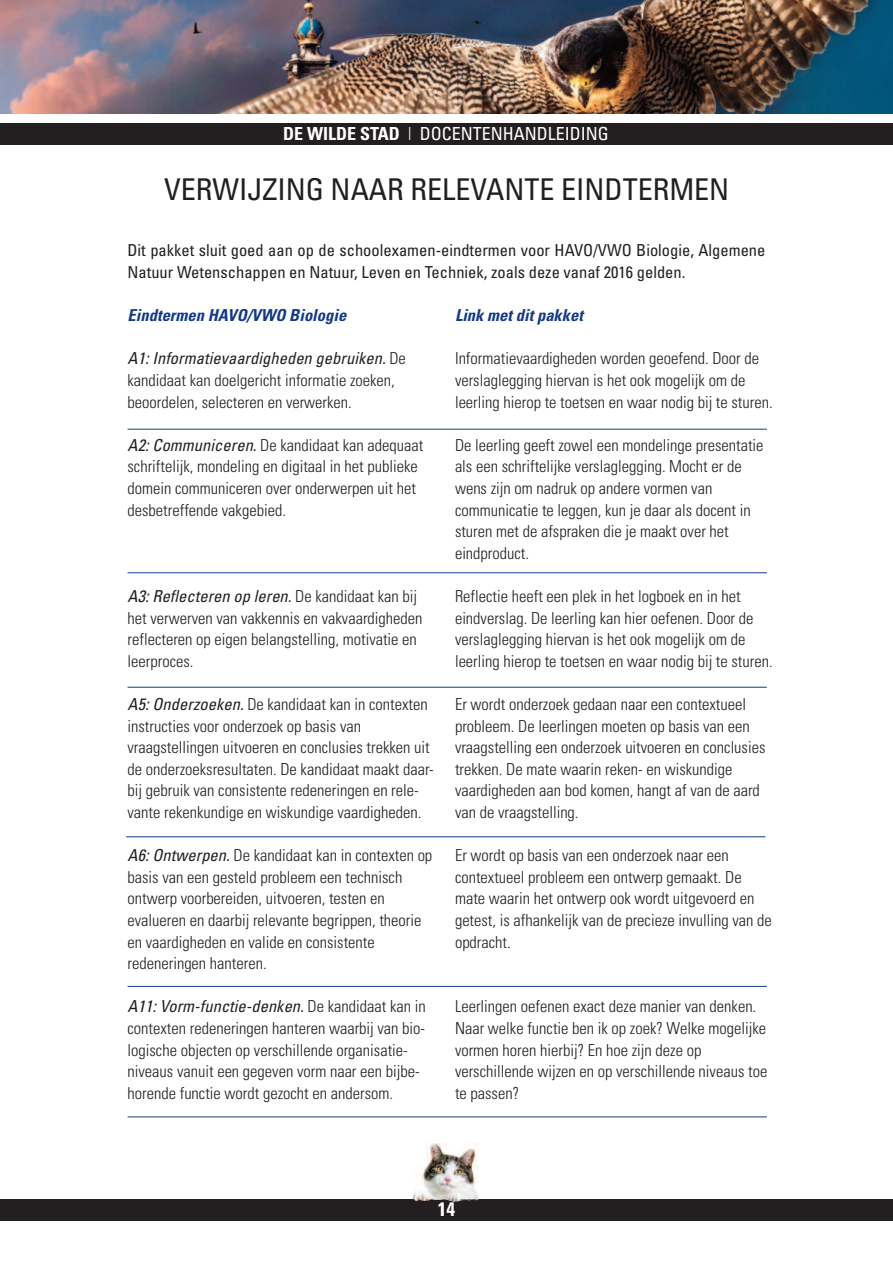
<style>
.page{position:relative;width:893px;height:1263px;background:#fff}
.page>*{position:absolute;margin:0;border:0;box-sizing:border-box;transform-origin:0 0}
.t1{font:condensed 30px "Univers";color:#231f20}
.t2{font:700 condensed 19.5px "Univers";color:#fff}
.t3{font:condensed 18px "Univers";color:#fff}
.t4{font:300 condensed 16.5px/21.6px "Univers";color:#231f20}
.t5{font:condensed 16.5px/21.6px "Univers";color:#231f20}
.t6{font:italic 700 condensed 16.5px "Univers";letter-spacing:.005em;color:#143a85}
.s1{font-weight:700}
.s2{font-weight:300}
.s3{font-weight:400;font-style:italic}
</style>
<div class="page">
<div style="left:0;top:1199px;width:893px;height:21px;background:#231f20"></div>
<img style="left:0;top:0;width:893px;height:114px">
<div style="left:0;top:123px;width:893px;height:21px;background:#231f20"></div>
<img style="left:413px;top:1143px;width:65px;height:59px">
<hr style="left:128px;top:429px;width:639px;height:1px;background:#143a85">
<hr style="left:128px;top:572px;width:639px;height:1px;background:#143a85">
<hr style="left:128px;top:687px;width:639px;height:1px;background:#143a85">
<hr style="left:126px;top:836px;width:639px;height:1px;background:#143a85">
<hr style="left:128px;top:986px;width:639px;height:1px;background:#143a85">
<hr style="left:128px;top:1117px;width:639px;height:1px;background:#143a85">
<p class="t3" style="left:283px;top:127px;width:327px"><span class="s1">DE WILDE STAD</span> <span class="s2">|</span> DOCENTENHANDLEIDING</p>
<h1 class="t1" style="left:164px;top:179px;width:567px">VERWIJZING NAAR RELEVANTE EINDTERMEN</h1>
<p class="t5" style="left:128px;top:241px;width:639px">Dit pakket sluit goed aan op de schoolexamen-eindtermen voor HAVO/VWO Biologie, Algemene<br>Natuur Wetenschappen en Natuur, Leven en Techniek, zoals deze vanaf 2016 gelden.</p>
<p class="t6" style="left:128px;top:309px;width:220px">Eindtermen HAVO/VWO Biologie</p>
<p class="t4" style="left:128px;top:349px;width:280px"><span class="s3">A1: Informatievaardigheden gebruiken.</span> De kandidaat kan doelgericht informatie zoeken, beoordelen, selecteren en verwerken.</p>
<p class="t4" style="left:128px;top:435px;width:297px"><span class="s3">A2: Communiceren.</span> De kandidaat kan adequaat schriftelijk, mondeling en digitaal in het publieke domein communiceren over onderwerpen uit het desbetreffende vakgebied.</p>
<p class="t4" style="left:128px;top:587px;width:296px"><span class="s3">A3: Reflecteren op leren.</span> De kandidaat kan bij het verwerven van vakkennis en vakvaardigheden reflecteren op eigen belangstelling, motivatie en leerproces.</p>
<p class="t4" style="left:128px;top:695px;width:308px"><span class="s3">A5: Onderzoeken.</span> De kandidaat kan in contexten instructies voor onderzoek op basis van vraagstellingen uitvoeren en conclusies trekken uit de onderzoeksresultaten. De kandidaat maakt daar&shy;bij gebruik van consistente redeneringen en rele&shy;vante rekenkundige en wiskundige vaardigheden.</p>
<p class="t4" style="left:128px;top:846px;width:306px"><span class="s3">A6: Ontwerpen.</span> De kandidaat kan in contexten op basis van een gesteld probleem een technisch ontwerp voorbereiden, uitvoeren, testen en evalueren en daarbij relevante begrippen, theorie en vaardigheden en valide en consistente redeneringen hanteren.</p>
<p class="t4" style="left:128px;top:997px;width:300px"><span class="s3">A11: Vorm-functie-denken.</span> De kandidaat kan in contexten redeneringen hanteren waarbij van bio&shy;logische objecten op verschillende organisatie&shy;niveaus vanuit een gegeven vorm naar een bijbe&shy;horende functie wordt gezocht en andersom.</p>
<p class="t6" style="left:455px;top:309px;width:130px">Link met dit pakket</p>
<p class="t4" style="left:455px;top:349px;width:319px">Informatievaardigheden worden geoefend. Door de verslaglegging hiervan is het ook mogelijk om de leerling hierop te toetsen en waar nodig bij te sturen.</p>
<p class="t4" style="left:455px;top:435px;width:310px">De leerling geeft zowel een mondelinge presentatie als een schriftelijke verslaglegging. Mocht er de wens zijn om nadruk op andere vormen van communicatie te leggen, kun je daar als docent in sturen met de afspraken die je maakt over het eindproduct.</p>
<p class="t4" style="left:455px;top:587px;width:319px">Reflectie heeft een plek in het logboek en in het eindverslag. De leerling kan hier oefenen. Door de verslaglegging hiervan is het ook mogelijk om de leerling hierop te toetsen en waar nodig bij te sturen.</p>
<p class="t4" style="left:455px;top:695px;width:312px">Er wordt onderzoek gedaan naar een contextueel probleem. De leerlingen moeten op basis van een vraagstelling een onderzoek uitvoeren en conclusies trekken. De mate waarin reken- en wiskundige vaardigheden aan bod komen, hangt af van de aard van de vraagstelling.</p>
<p class="t4" style="left:455px;top:846px;width:318px">Er wordt op basis van een onderzoek naar een contextueel probleem een ontwerp gemaakt. De mate waarin het ontwerp ook wordt uitgevoerd en getest, is afhankelijk van de precieze invulling van de opdracht.</p>
<p class="t4" style="left:455px;top:997px;width:314px">Leerlingen oefenen exact deze manier van denken.<br>Naar welke functie ben ik op zoek? Welke mogelijke vormen horen hierbij? En hoe zijn deze op verschillende wijzen en op verschillende niveaus toe te passen?</p>
<p class="t2" style="left:438px;top:1202px;width:19px">14</p>
</div>
